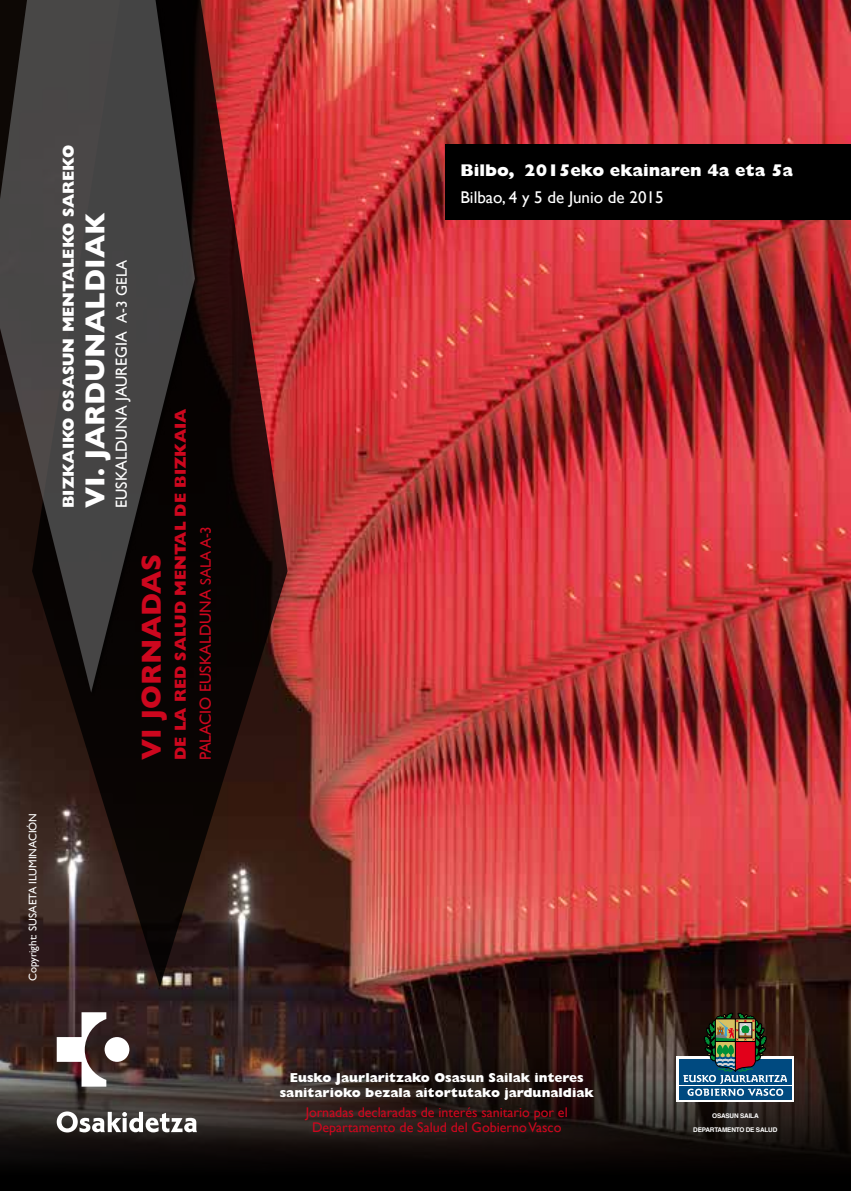
<style>
.page{position:relative;width:851px;height:1191px;background:#fff}
.page>*{position:absolute;margin:0;border:0;box-sizing:border-box;transform-origin:0 0}
.t1{font:700 28px "Gill Sans";color:#fff}
.t2{font:700 28px "Gill Sans";color:#cd071e}
.t3{font:800 17px "Gill Sans";color:#fff}
.t4{font:17px "Gill Sans";color:#fff}
.t5{font:800 16px/24.8px "Gill Sans";color:#cd071e}
.t6{font:800 16px "Gill Sans";color:#fff}
.t7{font:16px "Gill Sans";color:#fff}
.t8{font:14px/14.6px "Gill Sans";color:#cd071e;text-align:center}
.t9{font:800 13px/14.6px "Gill Sans";color:#fff;text-align:center}
.t10{font:11px "Gill Sans";color:#fff}
.t11{font:700 6.4px "Helvetica";letter-spacing:-.03em;color:#fff}
.s1{font-size:15px}
.s2{font-weight:400}
.s3{font-weight:400;font-size:15px}
</style>
<div class="page">
<img style="left:0;top:0;width:850px;height:981px">
<svg style="left:0;top:981px;width:850px;height:210px;background:#241816"></svg>
<svg style="left:32px;top:0;width:255px;height:986px;background:#431a18"></svg>
<div style="left:0;top:0;width:198px;height:696px;background:#000;opacity:.75"></div>
<svg style="left:0;top:0;width:195px;height:692px;background:#332f2f"></svg>
<div style="left:445px;top:145px;width:405px;height:75px;background:#000"></div>
<div style="left:676px;top:1056px;width:118px;height:46px;background:linear-gradient(to right,#fff,#fff)"></div>
<div style="left:679px;top:1058px;width:112px;height:41px;background:#004a80"></div>
<hr style="left:678px;top:1084px;width:114px;height:1px;background:#fff">
<svg style="left:683px;top:1012px;width:103px;height:84px"></svg>
<svg style="left:57px;top:1012px;width:49px;height:74px"></svg>
<div style="left:105px;top:1037px;width:24px;height:24px;background:#fff;border-radius:50%"></div>
<svg style="left:57px;top:1111px;width:140px;height:21px"></svg>
<p class="t10" style="left:26px;top:981px;width:170px;rotate:-90deg">Copyright: SUSAETA ILUMINACIÓN</p>
<p class="t6" style="left:59px;top:508px;width:365px;rotate:-90deg">BIZKAIKO OSASUN MENTALEKO SAREKO</p>
<h1 class="t1" style="left:78px;top:508px;width:297px;rotate:-90deg">VI. JARDUNALDIAK</h1>
<p class="t7" style="left:112px;top:508px;width:249px;rotate:-90deg">EUSKALDUNA JAUREGIA <span class="s1">A-3 GELA</span></p>
<p class="t5" style="left:168px;top:760px;width:353px;rotate:-90deg">DE LA RED SALUD MENTAL DE BIZKAIA<br><span class="s2">PALACIO EUSKALDUNA</span> <span class="s3">SALA A-3</span></p>
<h1 class="t2" style="left:135px;top:760px;width:208px;rotate:-90deg">VI JORNADAS</h1>
<h2 class="t3" style="left:460px;top:161px;width:334px">Bilbo, 2015eko ekainaren 4a eta 5a</h2>
<h2 class="t4" style="left:460px;top:187px;width:205px">Bilbao, 4 y 5 de Junio de 2015</h2>
<p class="t9" style="left:280px;top:1070px;width:315px">Eusko Jaurlaritzako Osasun Sailak interes sanitarioko bezala aitortutako jardunaldiak</p>
<p class="t8" style="left:306px;top:1104px;width:263px">Jornadas declaradas de interés sanitario por el<br>Departamento de Salud del Gobierno Vasco</p>
<p class="t11" style="left:712px;top:1110px;width:48px">OSASUN SAILA</p>
<p class="t11" style="left:693px;top:1125px;width:85px">DEPARTAMENTO DE SALUD</p>
</div>
